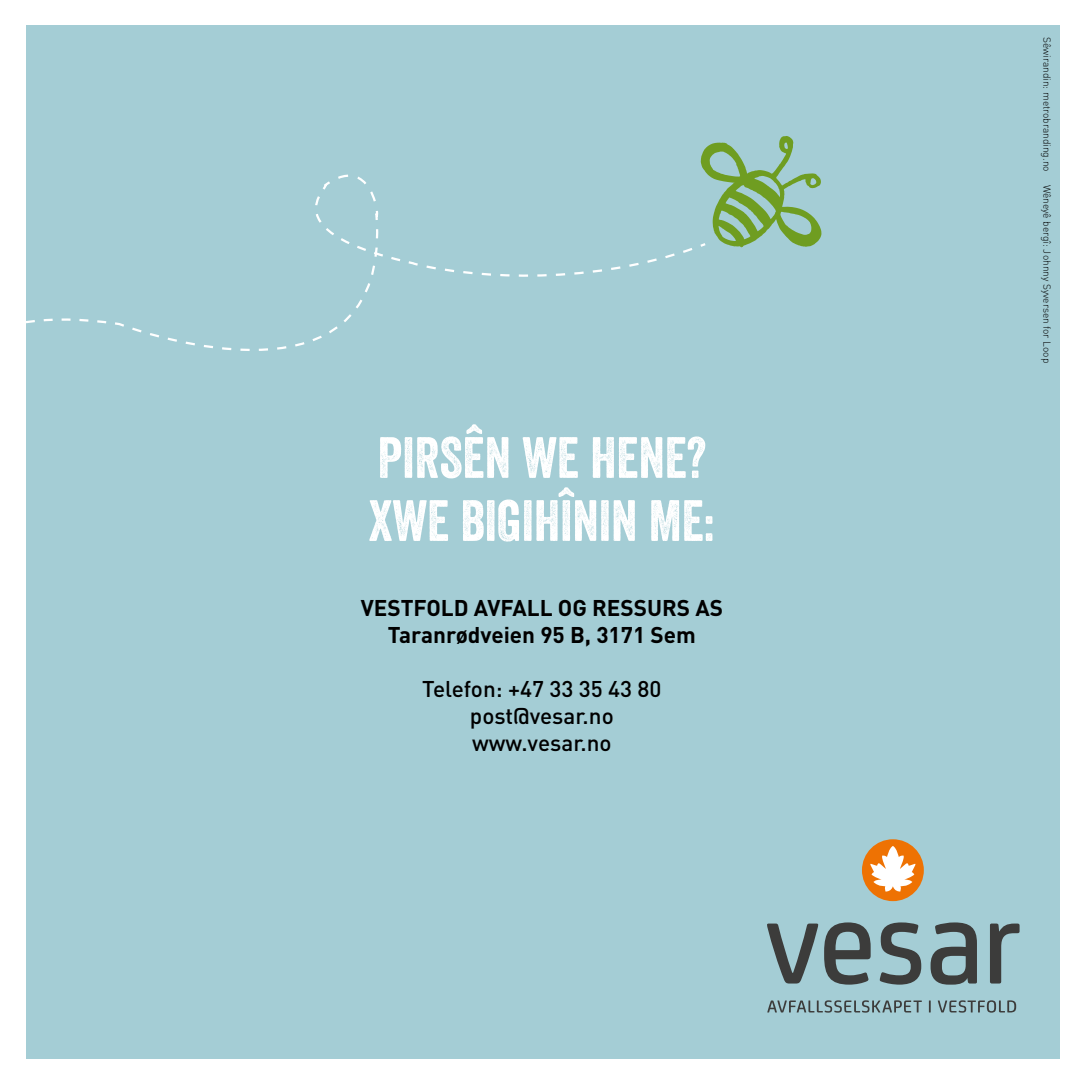
<style>
.page{position:relative;width:1085px;height:1085px;background:#fff}
.page>*{position:absolute;margin:0;border:0;box-sizing:border-box;transform-origin:0 0}
.t1{font:56.25px/63px "Veneer";color:#fff}
.t2{font:700 22.5px/27px "DIN";color:#000;text-align:center}
.t3{font:500 22.5px/27px "DIN";color:#000;text-align:center}
.t4{font:300 10.12px "DIN";color:#000}
</style>
<div class="page">
<div style="left:26px;top:26px;width:1033px;height:1033px;background:#a4cdd5"></div>
<svg style="left:700px;top:136px;width:121px;height:112px"></svg>
<svg style="left:767px;top:1000px;width:154px;height:12px"></svg>
<svg style="left:928px;top:1000px;width:2px;height:12px"></svg>
<svg style="left:937px;top:1000px;width:78px;height:12px"></svg>
<div style="left:861px;top:839px;width:62px;height:62px;background:#ee7203;border-radius:50%"></div>
<svg style="left:869px;top:845px;width:46px;height:46px"></svg>
<svg style="left:767px;top:923px;width:51px;height:60px"></svg>
<svg style="left:824px;top:922px;width:46px;height:62px"></svg>
<svg style="left:879px;top:922px;width:42px;height:62px"></svg>
<svg style="left:930px;top:922px;width:46px;height:62px"></svg>
<svg style="left:990px;top:923px;width:29px;height:60px"></svg>
<h1 class="t1" style="left:369px;top:426px;width:346px">PIRSÊN WE HENE?<br>XWE BIGIHÎNIN ME:</h1>
<h2 class="t2" style="left:360px;top:593px;width:364px">VESTFOLD AVFALL OG RESSURS AS<br>Taranrødveien 95 B, 3171 Sem</h2>
<h2 class="t3" style="left:422px;top:675px;width:241px">Telefon: +47 33 35 43 80 post@vesar.no www.vesar.no</h2>
<p class="t4" style="left:1053px;top:37px;width:136px;rotate:90deg">Sêwirandin: metrobranding.no</p>
<p class="t4" style="left:1053px;top:184px;width:180px;rotate:90deg">Wêneyê bergî: Johnny Syversen for Loop</p>
</div>
